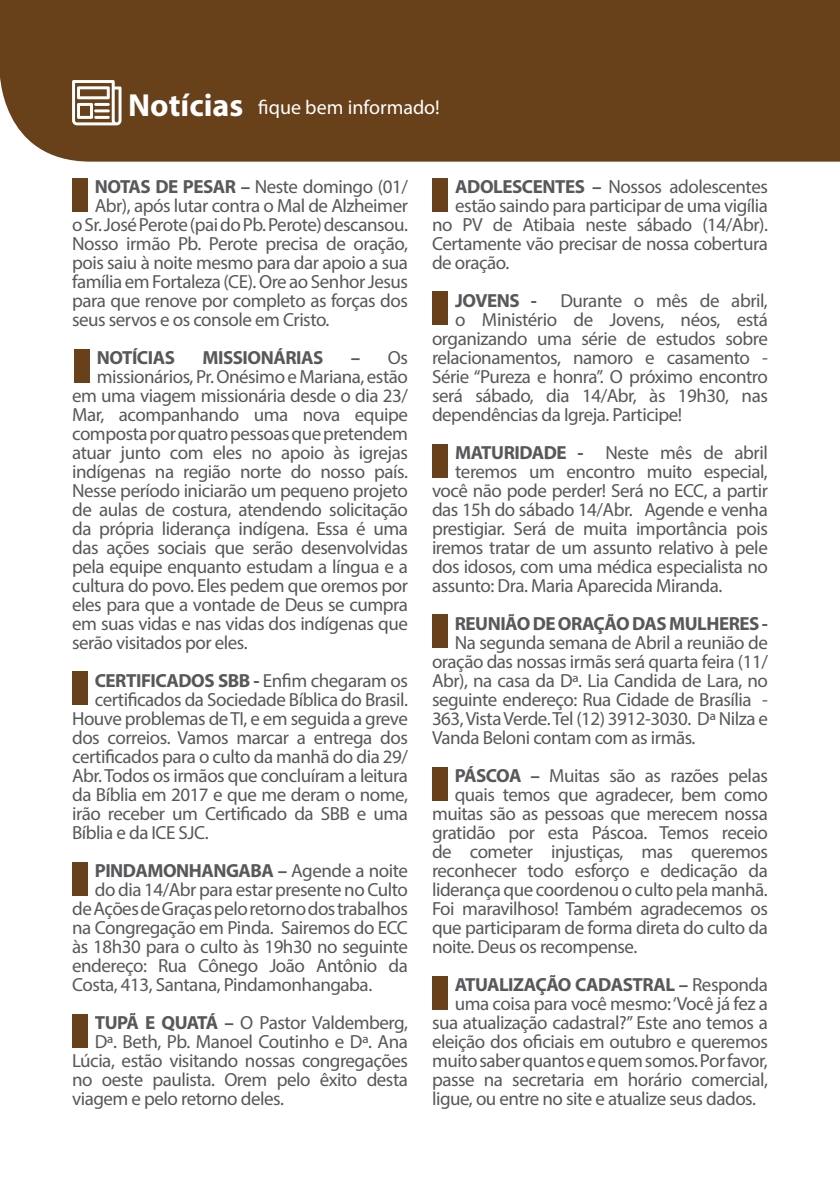
<style>
.page{position:relative;width:840px;height:1191px;background:#fff}
.page>*{position:absolute;margin:0;border:0;box-sizing:border-box;transform-origin:0 0}
.t1{font:700 32px "Myriad Pro";color:#fff}
.t2{font:20px "Myriad Pro";color:#fff}
.t3{font:19px "Myriad Pro";letter-spacing:-.025em;color:#57585a}
.t4{font:700 19px "Myriad Pro";letter-spacing:-.025em;color:#57585a}
.s1{font-weight:700}
.s2{font-weight:400}
</style>
<div class="page">
<div style="left:0;top:0;width:839px;height:162px;background:#68401a"></div>
<svg style="left:72px;top:80px;width:49px;height:45px"></svg>
<hr style="left:94px;top:103px;width:16px;height:3px;background:#fff">
<hr style="left:94px;top:116px;width:16px;height:3px;background:#fff">
<hr style="left:94px;top:109px;width:16px;height:3px;background:#fff">
<div style="left:72px;top:178px;width:16px;height:34px;background:#68401a"></div>
<div style="left:432px;top:444px;width:16px;height:34px;background:#68401a"></div>
<div style="left:432px;top:178px;width:16px;height:33px;background:#68401a"></div>
<div style="left:432px;top:291px;width:16px;height:34px;background:#68401a"></div>
<div style="left:432px;top:614px;width:15px;height:34px;background:#68401a"></div>
<div style="left:74px;top:349px;width:16px;height:33px;background:#68401a"></div>
<div style="left:72px;top:671px;width:16px;height:34px;background:#68401a"></div>
<div style="left:72px;top:862px;width:16px;height:33px;background:#68401a"></div>
<div style="left:72px;top:1014px;width:16px;height:33px;background:#68401a"></div>
<div style="left:432px;top:767px;width:15px;height:33px;background:#68401a"></div>
<div style="left:432px;top:976px;width:15px;height:33px;background:#68401a"></div>
<p class="t1" style="left:128px;top:84px;width:116px">Notícias</p>
<p class="t2" style="left:258px;top:95px;width:183px">fique bem informado!</p>
<p class="t3" style="left:95px;top:175px;width:314px"><span class="s1">NOTAS DE PESAR –</span> Neste domingo (01/</p>
<p class="t3" style="left:95px;top:194px;width:314px">Abr), após lutar contra o Mal de Alzheimer</p>
<p class="t3" style="left:72px;top:213px;width:337px">o Sr. José Perote (pai do Pb. Perote) descansou.</p>
<p class="t3" style="left:72px;top:232px;width:337px">Nosso irmão Pb. Perote precisa de oração,</p>
<p class="t3" style="left:72px;top:251px;width:337px">pois saiu à noite mesmo para dar apoio a sua</p>
<p class="t3" style="left:72px;top:270px;width:337px">família em Fortaleza (CE). Ore ao Senhor Jesus</p>
<p class="t3" style="left:72px;top:289px;width:337px">para que renove por completo as forças dos</p>
<p class="t3" style="left:72px;top:308px;width:259px">seus servos e os console em Cristo.</p>
<p class="t4" style="left:97px;top:345px;width:80px">NOTÍCIAS</p>
<p class="t4" style="left:202px;top:345px;width:122px">MISSIONÁRIAS</p>
<p class="t3" style="left:350px;top:346px;width:59px"><span class="s1">–</span> Os</p>
<p class="t3" style="left:97px;top:365px;width:312px">missionários, Pr. Onésimo e Mariana, estão</p>
<p class="t3" style="left:72px;top:384px;width:337px">em uma viagem missionária desde o dia 23/</p>
<p class="t3" style="left:72px;top:403px;width:337px">Mar, acompanhando uma nova equipe</p>
<p class="t3" style="left:72px;top:422px;width:337px">composta por quatro pessoas que pretendem</p>
<p class="t3" style="left:72px;top:441px;width:337px">atuar junto com eles no apoio às igrejas</p>
<p class="t3" style="left:72px;top:460px;width:337px">indígenas na região norte do nosso país.</p>
<p class="t3" style="left:72px;top:479px;width:337px">Nesse período iniciarão um pequeno projeto</p>
<p class="t3" style="left:72px;top:498px;width:337px">de aulas de costura, atendendo solicitação</p>
<p class="t3" style="left:72px;top:517px;width:337px">da própria liderança indígena. Essa é uma</p>
<p class="t3" style="left:72px;top:536px;width:337px">das ações sociais que serão desenvolvidas</p>
<p class="t3" style="left:72px;top:555px;width:337px">pela equipe enquanto estudam a língua e a</p>
<p class="t3" style="left:72px;top:574px;width:337px">cultura do povo. Eles pedem que oremos por</p>
<p class="t3" style="left:72px;top:593px;width:337px">eles para que a vontade de Deus se cumpra</p>
<p class="t3" style="left:72px;top:612px;width:337px">em suas vidas e nas vidas dos indígenas que</p>
<p class="t3" style="left:72px;top:631px;width:177px">serão visitados por eles.</p>
<p class="t4" style="left:95px;top:668px;width:314px">CERTIFICADOS SBB - <span class="s2">Enfim chegaram os</span></p>
<p class="t3" style="left:95px;top:688px;width:314px">certificados da Sociedade Bíblica do Brasil.</p>
<p class="t3" style="left:72px;top:707px;width:337px">Houve problemas de TI, e em seguida a greve</p>
<p class="t3" style="left:72px;top:726px;width:337px">dos correios. Vamos marcar a entrega dos</p>
<p class="t3" style="left:72px;top:745px;width:337px">certificados para o culto da manhã do dia 29/</p>
<p class="t3" style="left:72px;top:764px;width:337px">Abr. Todos os irmãos que concluíram a leitura</p>
<p class="t3" style="left:72px;top:783px;width:337px">da Bíblia em 2017 e que me deram o nome,</p>
<p class="t3" style="left:72px;top:802px;width:337px">irão receber um Certificado da SBB e uma</p>
<p class="t3" style="left:72px;top:821px;width:138px">Bíblia e da ICE SJC.</p>
<p class="t4" style="left:95px;top:858px;width:314px">PINDAMONHANGABA – <span class="s2">Agende a noite</span></p>
<p class="t3" style="left:95px;top:878px;width:314px">do dia 14/Abr para estar presente no Culto</p>
<p class="t3" style="left:72px;top:897px;width:337px">de Ações de Graças pelo retorno dos trabalhos</p>
<p class="t3" style="left:72px;top:916px;width:337px">na Congregação em Pinda. Sairemos do ECC</p>
<p class="t3" style="left:72px;top:935px;width:337px">às 18h30 para o culto às 19h30 no seguinte</p>
<p class="t3" style="left:72px;top:954px;width:337px">endereço: Rua Cônego João Antônio da</p>
<p class="t3" style="left:72px;top:973px;width:301px">Costa, 413, Santana, Pindamonhangaba.</p>
<p class="t3" style="left:95px;top:1011px;width:314px"><span class="s1">TUPÃ E QUATÁ –</span> O Pastor Valdemberg,</p>
<p class="t3" style="left:95px;top:1030px;width:314px">Dª. Beth, Pb. Manoel Coutinho e Dª. Ana</p>
<p class="t3" style="left:72px;top:1049px;width:337px">Lúcia, estão visitando nossas congregações</p>
<p class="t3" style="left:72px;top:1068px;width:337px">no oeste paulista. Orem pelo êxito desta</p>
<p class="t3" style="left:72px;top:1087px;width:213px">viagem e pelo retorno deles.</p>
<p class="t3" style="left:455px;top:175px;width:314px"><span class="s1">ADOLESCENTES –</span> Nossos adolescentes</p>
<p class="t3" style="left:455px;top:194px;width:314px">estão saindo para participar de uma vigília</p>
<p class="t3" style="left:432px;top:213px;width:337px">no PV de Atibaia neste sábado (14/Abr).</p>
<p class="t3" style="left:432px;top:232px;width:337px">Certamente vão precisar de nossa cobertura</p>
<p class="t3" style="left:432px;top:251px;width:79px">de oração.</p>
<p class="t3" style="left:455px;top:289px;width:314px"><span class="s1">JOVENS -</span> Durante o mês de abril,</p>
<p class="t3" style="left:455px;top:308px;width:314px">o Ministério de Jovens, néos, está</p>
<p class="t3" style="left:432px;top:327px;width:337px">organizando uma série de estudos sobre</p>
<p class="t3" style="left:432px;top:346px;width:337px">relacionamentos, namoro e casamento -</p>
<p class="t3" style="left:432px;top:365px;width:337px">Série “Pureza e honra”. O próximo encontro</p>
<p class="t3" style="left:432px;top:384px;width:337px">será sábado, dia 14/Abr, às 19h30, nas</p>
<p class="t3" style="left:432px;top:403px;width:251px">dependências da Igreja. Participe!</p>
<p class="t3" style="left:455px;top:441px;width:314px"><span class="s1">MATURIDADE -</span> Neste mês de abril</p>
<p class="t3" style="left:455px;top:460px;width:314px">teremos um encontro muito especial,</p>
<p class="t3" style="left:432px;top:479px;width:337px">você não pode perder! Será no ECC, a partir</p>
<p class="t3" style="left:432px;top:498px;width:337px">das 15h do sábado 14/Abr. Agende e venha</p>
<p class="t3" style="left:432px;top:517px;width:337px">prestigiar. Será de muita importância pois</p>
<p class="t3" style="left:432px;top:536px;width:337px">iremos tratar de um assunto relativo à pele</p>
<p class="t3" style="left:432px;top:555px;width:337px">dos idosos, com uma médica especialista no</p>
<p class="t3" style="left:432px;top:574px;width:292px">assunto: Dra. Maria Aparecida Miranda.</p>
<p class="t4" style="left:454px;top:611px;width:314px">REUNIÃO DE ORAÇÃO DAS MULHERES -</p>
<p class="t3" style="left:454px;top:631px;width:314px">Na segunda semana de Abril a reunião de</p>
<p class="t3" style="left:432px;top:650px;width:337px">oração das nossas irmãs será quarta feira (11/</p>
<p class="t3" style="left:432px;top:669px;width:337px">Abr), na casa da Dª. Lia Candida de Lara, no</p>
<p class="t3" style="left:432px;top:688px;width:337px">seguinte endereço: Rua Cidade de Brasília -</p>
<p class="t3" style="left:432px;top:707px;width:337px">363, Vista Verde. Tel (12) 3912-3030. Dª Nilza e</p>
<p class="t3" style="left:432px;top:726px;width:265px">Vanda Beloni contam com as irmãs.</p>
<p class="t3" style="left:454px;top:764px;width:314px"><span class="s1">PÁSCOA –</span> Muitas são as razões pelas</p>
<p class="t3" style="left:454px;top:783px;width:314px">quais temos que agradecer, bem como</p>
<p class="t3" style="left:432px;top:802px;width:337px">muitas são as pessoas que merecem nossa</p>
<p class="t3" style="left:432px;top:821px;width:337px">gratidão por esta Páscoa. Temos receio</p>
<p class="t3" style="left:432px;top:840px;width:337px">de cometer injustiças, mas queremos</p>
<p class="t3" style="left:432px;top:859px;width:337px">reconhecer todo esforço e dedicação da</p>
<p class="t3" style="left:432px;top:878px;width:337px">liderança que coordenou o culto pela manhã.</p>
<p class="t3" style="left:432px;top:897px;width:337px">Foi maravilhoso! Também agradecemos os</p>
<p class="t3" style="left:432px;top:916px;width:337px">que participaram de forma direta do culto da</p>
<p class="t3" style="left:432px;top:935px;width:207px">noite. Deus os recompense.</p>
<p class="t4" style="left:454px;top:972px;width:314px">ATUALIZAÇÃO CADASTRAL – <span class="s2">Responda</span></p>
<p class="t3" style="left:454px;top:992px;width:314px">uma coisa para você mesmo: ‘Você já fez a</p>
<p class="t3" style="left:432px;top:1011px;width:337px">sua atualização cadastral?” Este ano temos a</p>
<p class="t3" style="left:432px;top:1030px;width:337px">eleição dos oficiais em outubro e queremos</p>
<p class="t3" style="left:432px;top:1049px;width:337px">muito saber quantos e quem somos. Por favor,</p>
<p class="t3" style="left:432px;top:1068px;width:337px">passe na secretaria em horário comercial,</p>
<p class="t3" style="left:432px;top:1087px;width:325px">ligue, ou entre no site e atualize seus dados.</p>
</div>
